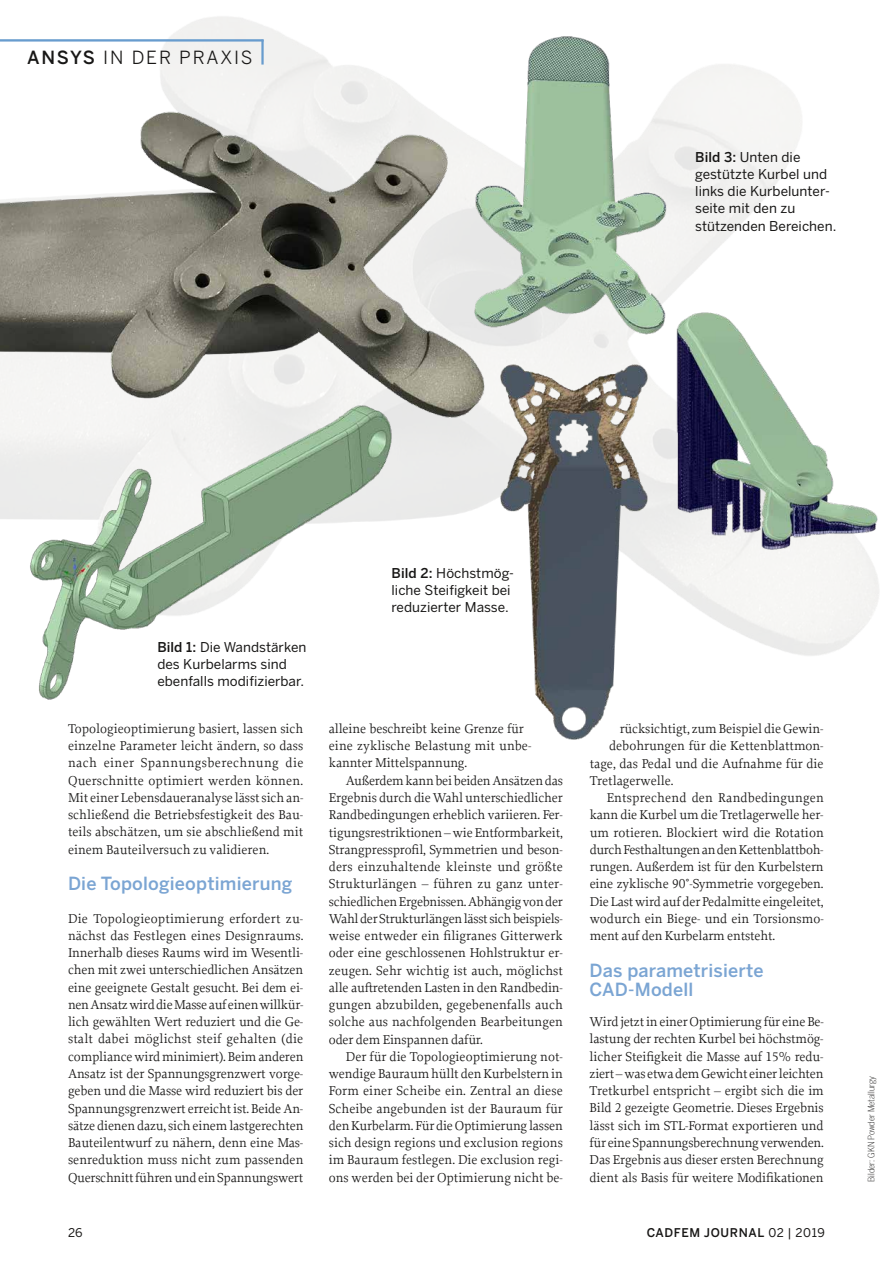
<style>
.page{position:relative;width:893px;height:1263px;background:#fff}
.page>*{position:absolute;margin:0;border:0;box-sizing:border-box;transform-origin:0 0}
.t1{font:500 18px/19.5px "Benton Sans";letter-spacing:.01em;color:#7ba5d3}
.t2{font:18px "Benton Sans";letter-spacing:.1em;color:#181716}
.t3{font:13.5px/17.2px "Proforma";letter-spacing:-.01em;color:#181716;text-align:justify}
.t4{font:13.5px/17.2px "Benton Sans";color:#181716}
.t5{font:13.5px "Proforma";letter-spacing:.01em;color:#181716}
.t6{font:500 12px "Benton Sans";letter-spacing:.055em;color:#181716}
.t7{font:12px "Benton Sans";color:#181716}
.t8{font:300 9px "Benton Sans Condensed";color:#181716}
.s1{font-weight:500}
.s2{font-weight:400}
</style>
<div class="page">
<img style="left:0;top:426px;width:476px;height:274px">
<img style="left:493px;top:361px;width:155px;height:379px">
<img style="left:0;top:102px;width:491px;height:324px">
<img style="left:637px;top:312px;width:241px;height:242px">
<img style="left:465px;top:36px;width:204px;height:301px">
<hr style="left:261px;top:40px;width:3px;height:25px;background:#689cce">
<hr style="left:0;top:39px;width:264px;height:3px;background:#689cce">
<h1 class="t2" style="left:27px;top:46px;width:227px"><span class="s1">ANSYS</span> IN DER PRAXIS</h1>
<p class="t4" style="left:695px;top:148px;width:143px"><span class="s1">Bild 3:</span> Unten die gestützte Kurbel und links die Kurbelunter&shy;seite mit den zu stützenden Bereichen.</p>
<p class="t4" style="left:157px;top:638px;width:151px"><span class="s1">Bild 1:</span> Die Wandstärken des Kurbelarms sind ebenfalls modifizierbar.</p>
<p class="t3" style="left:68px;top:720px;width:237px">Topologieoptimierung basiert, lassen sich einzelne Parameter leicht ändern, so dass nach einer Spannungsberechnung die Querschnitte optimiert werden können.<br>Mit einer Lebensdaueranalyse lässt sich an&shy;schließend die Betriebsfestigkeit des Bau&shy;teils abschätzen, um sie abschließend mit einem Bauteilversuch zu validieren.</p>
<h1 class="t1" style="left:68px;top:874px;width:226px">Die Topologieoptimierung</h1>
<p class="t3" style="left:68px;top:909px;width:237px">Die Topologieoptimierung erfordert zu&shy;nächst das Festlegen eines Designraums.<br>Innerhalb dieses Raums wird im Wesentli&shy;chen mit zwei unterschiedlichen Ansätzen eine geeignete Gestalt gesucht. Bei dem ei&shy;nen Ansatz wird die Masse auf einen willkür&shy;lich gewählten Wert reduziert und die Ge&shy;stalt dabei möglichst steif gehalten (die compliance wird minimiert). Beim anderen Ansatz ist der Spannungsgrenzwert vorge&shy;geben und die Masse wird reduziert bis der Spannungsgrenzwert erreicht ist. Beide An&shy;sätze dienen dazu, sich einem lastgerechten Bauteilentwurf zu nähern, denn eine Mas&shy;senreduktion muss nicht zum passenden Querschnitt führen und ein Spannungswert</p>
<p class="t4" style="left:391px;top:564px;width:124px"><span class="s1">Bild 2:</span> Höchstmög&shy;liche Steifigkeit bei reduzierter Masse.</p>
<p class="t3" style="left:329px;top:720px;width:204px;text-align:left">alleine beschreibt keine Grenze für eine zyklische Belastung mit unbe&shy;kannter Mittelspannung.</p>
<p class="t3" style="left:329px;top:771px;width:236px;text-indent:17px">Außerdem kann bei beiden Ansätzen das Ergebnis durch die Wahl unterschiedlicher Randbedingungen erheblich variieren. Fer&shy;tigungsrestriktionen – wie Entformbarkeit, Strangpressprofil, Symmetrien und beson&shy;ders einzuhaltende kleinste und größte Strukturlängen – führen zu ganz unter&shy;schiedlichen Ergebnissen. Abhängig von der Wahl der Strukturlängen lässt sich beispiels&shy;weise entweder ein filigranes Gitterwerk oder eine geschlossenen Hohlstruktur er&shy;zeugen. Sehr wichtig ist auch, möglichst alle auftretenden Lasten in den Randbedin&shy;gungen abzubilden, gegebenenfalls auch solche aus nachfolgenden Bearbeitungen oder dem Einspannen dafür.</p>
<p class="t3" style="left:329px;top:1047px;width:236px;text-indent:17px">Der für die Topologieoptimierung not&shy;wendige Bauraum hüllt den Kurbelstern in Form einer Scheibe ein. Zentral an diese Scheibe angebunden ist der Bauraum für den Kurbelarm. Für die Optimierung lassen sich design regions und exclusion regions im Bauraum festlegen. Die exclusion regi&shy;ons werden bei der Optimierung nicht be-</p>
<p class="t3" style="left:620px;top:720px;width:205px">rücksichtigt, zum Beispiel die Gewin-</p>
<p class="t3" style="left:609px;top:737px;width:216px">debohrungen für die Kettenblattmon-</p>
<p class="t3" style="left:590px;top:754px;width:235px">tage, das Pedal und die Aufnahme für die</p>
<p class="t3" style="left:590px;top:772px;width:85px">Tretlagerwelle.</p>
<p class="t5" style="left:607px;top:789px;width:219px">Entsprechend den Randbedingungen</p>
<p class="t3" style="left:590px;top:806px;width:235px">kann die Kurbel um die Tretlagerwelle her-</p>
<p class="t3" style="left:590px;top:823px;width:236px">um rotieren. Blockiert wird die Rotation</p>
<p class="t3" style="left:590px;top:841px;width:235px">durch Festhaltungen an den Kettenblattboh-</p>
<p class="t3" style="left:590px;top:858px;width:235px">rungen. Außerdem ist für den Kurbelstern</p>
<p class="t3" style="left:590px;top:875px;width:235px">eine zyklische 90°-Symmetrie vorgegeben.</p>
<p class="t3" style="left:590px;top:892px;width:235px">Die Last wird auf der Pedalmitte eingeleitet,</p>
<p class="t3" style="left:590px;top:910px;width:236px">wodurch ein Biege- und ein Torsionsmo-</p>
<p class="t3" style="left:590px;top:927px;width:187px">ment auf den Kurbelarm entsteht.</p>
<h1 class="t1" style="left:590px;top:960px;width:176px">Das parametrisierte<br>CAD-Modell</h1>
<p class="t3" style="left:590px;top:1013px;width:236px">Wird jetzt in einer Optimierung für eine Be&shy;lastung der rechten Kurbel bei höchstmög&shy;licher Steifigkeit die Masse auf 15% redu&shy;ziert – was etwa dem Gewicht einer leichten Tretkurbel entspricht – ergibt sich die im Bild 2 gezeigte Geometrie. Dieses Ergebnis lässt sich im STL-Format exportieren und für eine Spannungsberechnung verwenden.<br>Das Ergebnis aus dieser ersten Berechnung dient als Basis für weitere Modifikationen</p>
<p class="t7" style="left:68px;top:1225px;width:16px">26</p>
<p class="t6" style="left:647px;top:1225px;width:180px">CADFEM JOURNAL <span class="s2">02 | 2019</span></p>
<p class="t8" style="left:865px;top:1182px;width:108px;rotate:-90deg">Bilder: GKN Powder Metallurgy</p>
</div>
